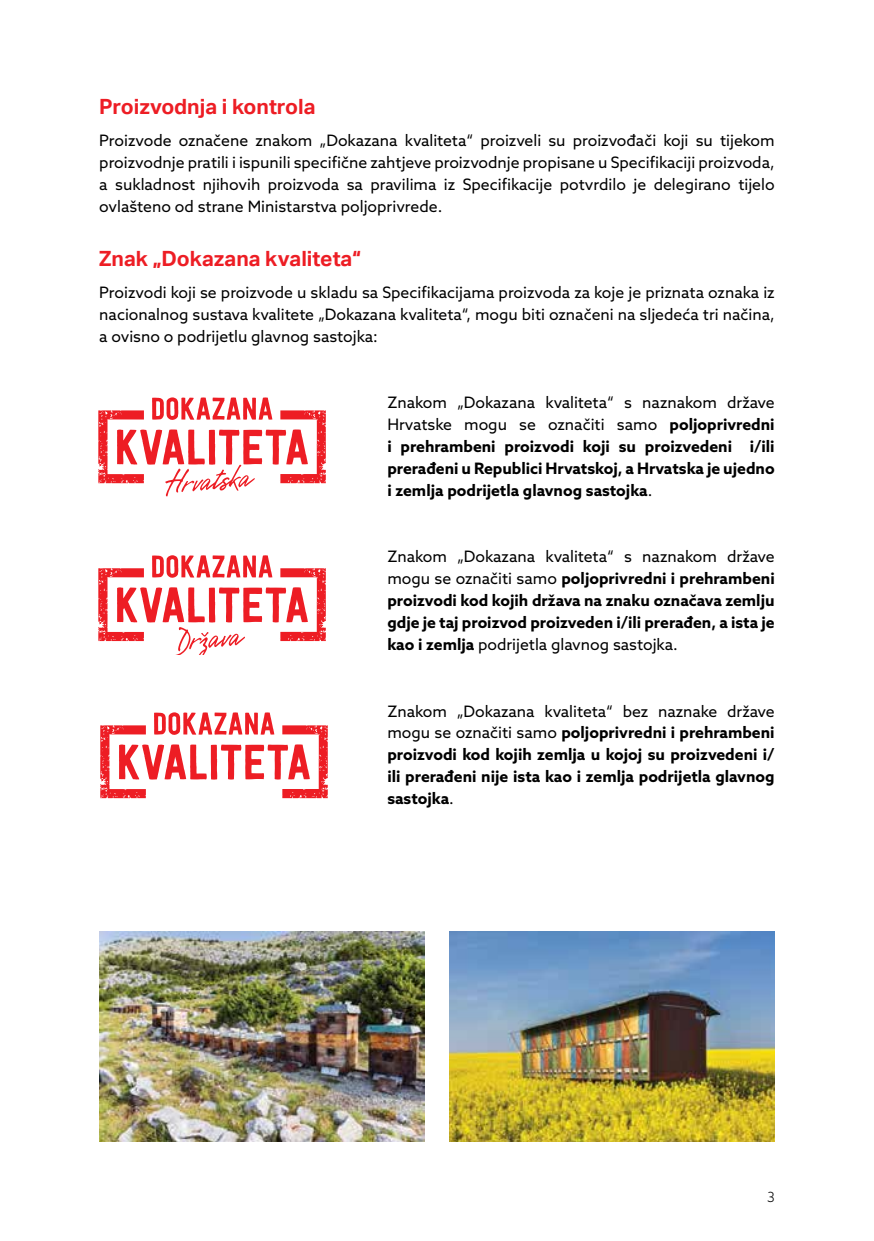
<style>
.page{position:relative;width:874px;height:1241px;background:#fff}
.page>*{position:absolute;margin:0;border:0;box-sizing:border-box;transform-origin:0 0}
.t1{font:700 21px "Aktiv Grotesk";color:#ed1d24}
.t2{font:700 15.75px/21.9px "Azo Sans";color:#000;text-align:justify}
.t3{font:15.75px/21.9px "Azo Sans";color:#000;text-align:justify}
.t4{font:300 14px "Azo Sans";color:#000}
.s1{font-weight:400}
</style>
<div class="page">
<svg style="left:98px;top:397px;width:227px;height:99px"></svg>
<svg style="left:98px;top:555px;width:227px;height:99px"></svg>
<svg style="left:100px;top:712px;width:227px;height:87px"></svg>
<img style="left:449px;top:931px;width:325px;height:210px">
<img style="left:99px;top:931px;width:325px;height:210px">
<h1 class="t1" style="left:99px;top:95px;width:218px">Proizvodnja i kontrola</h1>
<p class="t3" style="left:99px;top:129px;width:676px">Proizvode označene znakom „Dokazana kvaliteta“ proizveli su proizvođači koji su tijekom proizvodnje pratili i ispunili specifične zahtjeve proizvodnje propisane u Specifikaciji proizvoda, a sukladnost njihovih proizvoda sa pravilima iz Specifikacije potvrdilo je delegirano tijelo ovlašteno od strane Ministarstva poljoprivrede.</p>
<h1 class="t1" style="left:99px;top:246px;width:263px">Znak „Dokazana kvaliteta“</h1>
<p class="t3" style="left:99px;top:281px;width:676px">Proizvodi koji se proizvode u skladu sa Specifikacijama proizvoda za koje je priznata oznaka iz nacionalnog sustava kvalitete „Dokazana kvaliteta“, mogu biti označeni na sljedeća tri načina, a ovisno o podrijetlu glavnog sastojka:</p>
<p class="t2" style="left:387px;top:391px;width:388px"><span class="s1">Znakom „Dokazana kvaliteta“ s naznakom države Hrvatske mogu se označiti samo</span> poljoprivredni i prehrambeni proizvodi koji su proizvedeni i/ili prerađeni u Republici Hrvatskoj, a Hrvatska je ujedno i zemlja podrijetla glavnog sastojka<span class="s1">.</span></p>
<p class="t2" style="left:387px;top:545px;width:388px"><span class="s1">Znakom „Dokazana kvaliteta“ s naznakom države mogu se označiti samo</span> poljoprivredni i prehrambeni proizvodi kod kojih država na znaku označava zemlju gdje je taj proizvod proizveden i/ili prerađen, a ista je kao i zemlja <span class="s1">podrijetla glavnog sastojka.</span></p>
<p class="t2" style="left:387px;top:699px;width:388px"><span class="s1">Znakom „Dokazana kvaliteta“ bez naznake države mogu se označiti samo</span> poljoprivredni i prehrambeni proizvodi kod kojih zemlja u kojoj su proizvedeni i/ ili prerađeni nije ista kao i zemlja podrijetla glavnog sastojka<span class="s1">.</span></p>
<p class="t4" style="left:766px;top:1188px;width:9px">3</p>
</div>
